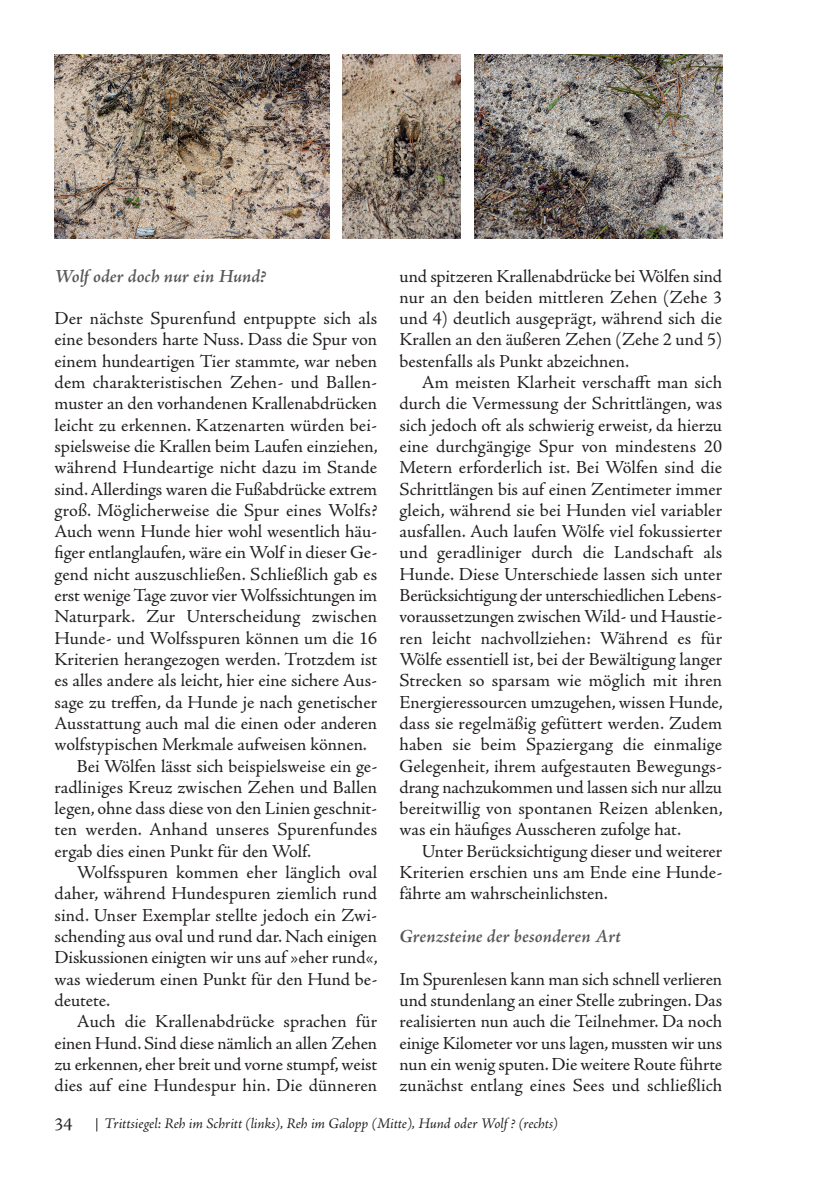
<style>
.page{position:relative;width:819px;height:1191px;background:#fff}
.page>*{position:absolute;margin:0;border:0;box-sizing:border-box;transform-origin:0 0}
.t1{font:italic 600 18.72px "Adobe Jenson Pro";letter-spacing:-.005em;color:#57585a}
.t2{font:18.38px/21.3px "Adobe Jenson Pro";color:#231f20;text-align:justify}
.t3{font:italic 14.88px "Adobe Jenson Pro";letter-spacing:-.005em;color:#231f20}
</style>
<div class="page">
<svg style="left:96px;top:1118px;width:1px;height:13px"></svg>
<img style="left:474px;top:55px;width:248px;height:183px">
<img style="left:342px;top:55px;width:118px;height:183px">
<img style="left:55px;top:55px;width:274px;height:183px">
<p class="t1" style="left:55px;top:269px;width:213px">Wolf oder doch nur ein Hund?</p>
<p class="t2" style="left:55px;top:309px;width:324px">Der nächste Spurenfund entpuppte sich als</p>
<p class="t2" style="left:55px;top:331px;width:324px">eine besonders harte Nuss. Dass die Spur von</p>
<p class="t2" style="left:55px;top:352px;width:324px">einem hundeartigen Tier stammte, war neben</p>
<p class="t2" style="left:55px;top:373px;width:324px">dem charakteristischen Zehen- und Ballen-</p>
<p class="t2" style="left:55px;top:395px;width:324px">muster an den vorhandenen Krallenabdrücken</p>
<p class="t2" style="left:55px;top:416px;width:324px">leicht zu erkennen. Katzenarten würden bei-</p>
<p class="t2" style="left:55px;top:437px;width:324px">spielsweise die Krallen beim Laufen einziehen,</p>
<p class="t2" style="left:55px;top:459px;width:324px">während Hundeartige nicht dazu im Stande</p>
<p class="t2" style="left:55px;top:480px;width:324px">sind.Allerdings waren die Fußabdrücke extrem</p>
<p class="t2" style="left:55px;top:501px;width:324px">groß. Möglicherweise die Spur eines Wolfs?</p>
<p class="t2" style="left:55px;top:522px;width:324px">Auch wenn Hunde hier wohl wesentlich häu-</p>
<p class="t2" style="left:55px;top:544px;width:324px">figer entlanglaufen,wäre ein Wolf in dieser Ge-</p>
<p class="t2" style="left:55px;top:565px;width:324px">gend nicht auszuschließen. Schließlich gab es</p>
<p class="t2" style="left:55px;top:586px;width:324px">erst wenige Tage zuvor vier Wolfssichtungen im</p>
<p class="t2" style="left:55px;top:608px;width:324px">Naturpark. Zur Unterscheidung zwischen</p>
<p class="t2" style="left:55px;top:629px;width:324px">Hunde- und Wolfsspuren können um die 16</p>
<p class="t2" style="left:55px;top:650px;width:324px">Kriterien herangezogen werden. Trotzdem ist</p>
<p class="t2" style="left:55px;top:672px;width:324px">es alles andere als leicht, hier eine sichere Aus-</p>
<p class="t2" style="left:55px;top:693px;width:324px">sage zu treffen, da Hunde je nach genetischer</p>
<p class="t2" style="left:55px;top:714px;width:324px">Ausstattung auch mal die einen oder anderen</p>
<p class="t2" style="left:55px;top:735px;width:314px">wolfstypischen Merkmale aufweisen können.</p>
<p class="t2" style="left:77px;top:757px;width:302px">Bei Wölfen lässt sich beispielsweise ein ge-</p>
<p class="t2" style="left:55px;top:778px;width:324px">radliniges Kreuz zwischen Zehen und Ballen</p>
<p class="t2" style="left:55px;top:799px;width:324px">legen, ohne dass diese von den Linien geschnit-</p>
<p class="t2" style="left:55px;top:821px;width:324px">ten werden. Anhand unseres Spurenfundes</p>
<p class="t2" style="left:55px;top:842px;width:258px">ergab dies einen Punkt für den Wolf.</p>
<p class="t2" style="left:77px;top:863px;width:302px">Wolfsspuren kommen eher länglich oval</p>
<p class="t2" style="left:55px;top:884px;width:324px">daher, während Hundespuren ziemlich rund</p>
<p class="t2" style="left:55px;top:906px;width:324px">sind. Unser Exemplar stellte jedoch ein Zwi-</p>
<p class="t2" style="left:55px;top:927px;width:324px">schending aus oval und rund dar. Nach einigen</p>
<p class="t2" style="left:55px;top:948px;width:324px">Diskussionen einigten wir uns auf »eher rund«,</p>
<p class="t2" style="left:55px;top:970px;width:324px">was wiederum einen Punkt für den Hund be-</p>
<p class="t2" style="left:55px;top:991px;width:57px">deutete.</p>
<p class="t2" style="left:77px;top:1012px;width:302px">Auch die Krallenabdrücke sprachen für</p>
<p class="t2" style="left:55px;top:1034px;width:324px">einen Hund. Sind diese nämlich an allen Zehen</p>
<p class="t2" style="left:55px;top:1055px;width:324px">zu erkennen,eher breit und vorne stumpf,weist</p>
<p class="t2" style="left:55px;top:1076px;width:324px">dies auf eine Hundespur hin. Die dünneren</p>
<p class="t2" style="left:399px;top:267px;width:324px">und spitzeren Krallenabdrücke bei Wölfen sind nur an den beiden mittleren Zehen (Zehe 3 und 4) deutlich ausgeprägt, während sich die Krallen an den äußeren Zehen (Zehe 2 und 5) bestenfalls als Punkt abzeichnen.</p>
<p class="t2" style="left:399px;top:373px;width:324px;text-indent:22px">Am meisten Klarheit verschafft man sich durch die Vermessung der Schrittlängen, was sich jedoch oft als schwierig erweist, da hierzu eine durchgängige Spur von mindestens 20<br>Metern erforderlich ist. Bei Wölfen sind die Schrittlängen bis auf einen Zentimeter immer gleich, während sie bei Hunden viel variabler ausfallen. Auch laufen Wölfe viel fokussierter und geradliniger durch die Landschaft als Hunde. Diese Unterschiede lassen sich unter Berücksichtigung der unterschiedlichen Lebens&shy;voraussetzungen zwischen Wild- und Haustie&shy;ren leicht nachvollziehen: Während es für Wölfe essentiell ist, bei der Bewältigung langer Strecken so sparsam wie möglich mit ihren Energieressourcen umzugehen, wissen Hunde, dass sie regelmäßig gefüttert werden. Zudem haben sie beim Spaziergang die einmalige Gelegenheit, ihrem aufgestauten Bewegungs&shy;drang nachzukommen und lassen sich nur allzu bereitwillig von spontanen Reizen ablenken, was ein häufiges Ausscheren zufolge hat.</p>
<p class="t2" style="left:399px;top:842px;width:324px;text-indent:22px">Unter Berücksichtigung dieser und weiterer Kriterien erschien uns am Ende eine Hunde&shy;fährte am wahrscheinlichsten.</p>
<p class="t1" style="left:399px;top:929px;width:223px">Grenzsteine der besonderen Art</p>
<p class="t2" style="left:399px;top:970px;width:324px">Im Spurenlesen kann man sich schnell verlieren und stundenlang an einer Stelle zubringen.Das realisierten nun auch die Teilnehmer. Da noch einige Kilometer vor uns lagen,mussten wir uns nun ein wenig sputen.Die weitere Route führte zunächst entlang eines Sees und schließlich</p>
<p class="t2" style="left:55px;top:1115px;width:20px">34</p>
<p class="t3" style="left:104px;top:1118px;width:455px">Trittsiegel: Reh im Schritt (links), Reh im Galopp (Mitte), Hund oder Wolf ? (rechts)</p>
</div>
